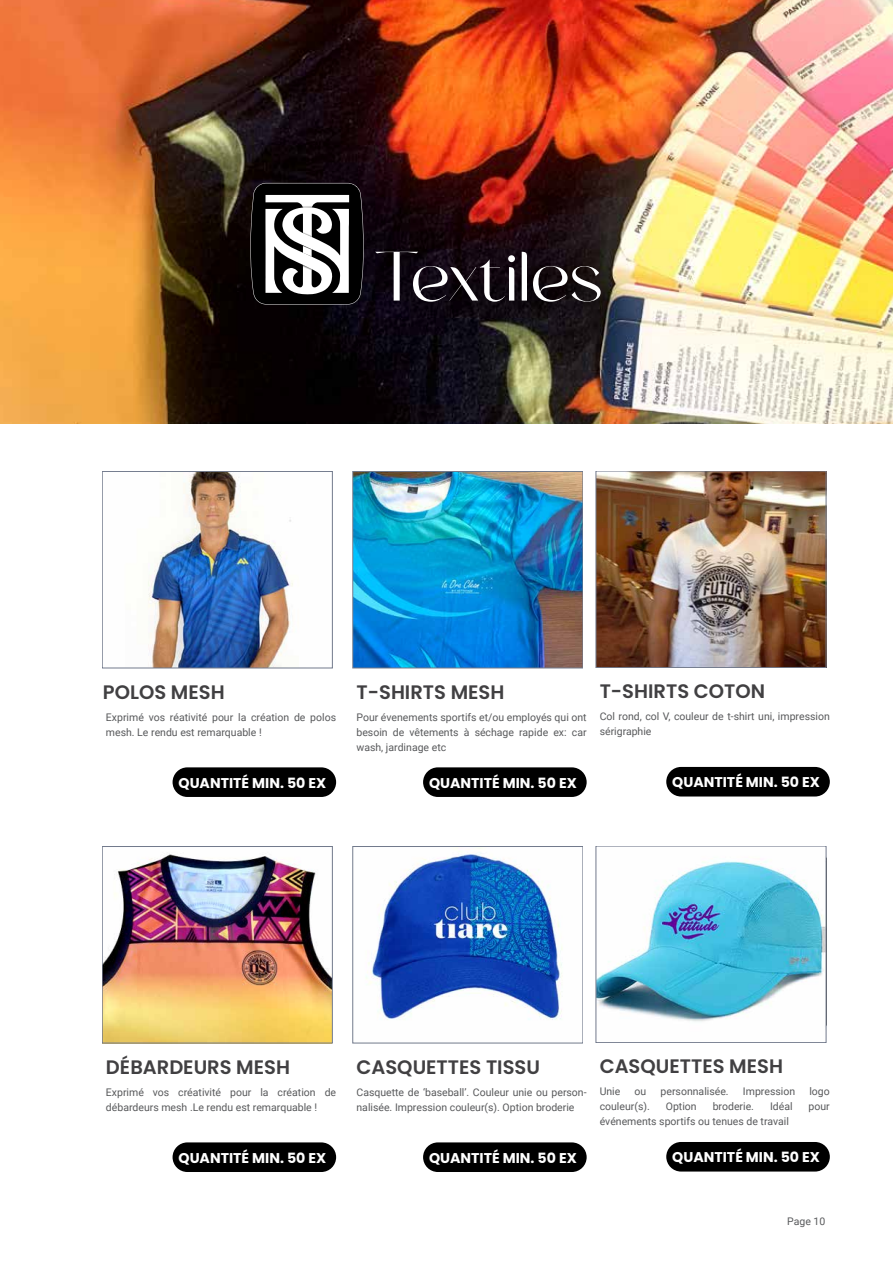
<style>
.page{position:relative;width:893px;height:1263px;background:#fff}
.page>*{position:absolute;margin:0;border:0;box-sizing:border-box;transform-origin:0 0}
.t1{font:69.9px "Rantera";color:#fff}
.t2{font:600 19.5px "Poppins";color:#414042}
.t3{font:700 14.1px "Poppins";color:#fff}
.t4{font:10.5px/15px "Roboto";color:#58595b}
</style>
<div class="page">
<img style="left:0;top:0;width:893px;height:423px">
<div style="left:173px;top:767px;width:163px;height:30px;background:#000;border-radius:15px"></div>
<img style="left:148px;top:473px;width:145px;height:193px">
<div style="left:102px;top:471px;width:230px;height:197px;border:1px solid #727a8c"></div>
<div style="left:423px;top:767px;width:164px;height:30px;background:#000;border-radius:15px"></div>
<img style="left:355px;top:473px;width:226px;height:193px">
<div style="left:353px;top:471px;width:230px;height:197px;border:1px solid #727a8c"></div>
<div style="left:666px;top:767px;width:164px;height:29px;background:#000;border-radius:15px"></div>
<img style="left:598px;top:473px;width:226px;height:192px">
<div style="left:596px;top:471px;width:230px;height:196px;border:1px solid #727a8c"></div>
<div style="left:173px;top:1142px;width:163px;height:30px;background:#000;border-radius:15px"></div>
<img style="left:104px;top:853px;width:226px;height:188px">
<div style="left:102px;top:846px;width:230px;height:197px;border:1px solid #727a8c"></div>
<div style="left:423px;top:1142px;width:164px;height:30px;background:#000;border-radius:15px"></div>
<img style="left:366px;top:848px;width:197px;height:172px">
<div style="left:353px;top:846px;width:230px;height:197px;border:1px solid #727a8c"></div>
<div style="left:666px;top:1142px;width:164px;height:29px;background:#000;border-radius:15px"></div>
<img style="left:598px;top:861px;width:226px;height:161px">
<img style="left:363px;top:229px;width:273px;height:119px">
<svg style="left:247px;top:183px;width:120px;height:121px"></svg>
<h1 class="t1" style="left:376px;top:247px;width:228px">Textiles</h1>
<h2 class="t2" style="left:103px;top:681px;width:123px">POLOS MESH</h2>
<h2 class="t2" style="left:356px;top:681px;width:149px">T-SHIRTS MESH</h2>
<h2 class="t2" style="left:600px;top:680px;width:167px">T-SHIRTS COTON</h2>
<p class="t4" style="left:106px;top:709px;width:232px">Exprimé vos réativité pour la création de polos mesh. Le rendu est remarquable !</p>
<p class="t4" style="left:356px;top:709px;width:232px;text-align:justify">Pour évenements sportifs et/ou employés qui ont besoin de vêtements à séchage rapide ex: car wash, jardinage etc</p>
<p class="t4" style="left:600px;top:709px;width:232px">Col rond, col V, couleur de t-shirt uni, impression sérigraphie</p>
<h3 class="t3" style="left:179px;top:774px;width:149px">QUANTITÉ MIN. 50 EX</h3>
<h3 class="t3" style="left:429px;top:774px;width:149px">QUANTITÉ MIN. 50 EX</h3>
<h3 class="t3" style="left:672px;top:774px;width:149px">QUANTITÉ MIN. 50 EX</h3>
<h2 class="t2" style="left:106px;top:1056px;width:186px">DÉBARDEURS MESH</h2>
<h2 class="t2" style="left:356px;top:1056px;width:185px">CASQUETTES TISSU</h2>
<h2 class="t2" style="left:600px;top:1055px;width:185px">CASQUETTES MESH</h2>
<p class="t4" style="left:106px;top:1084px;width:232px">Exprimé vos créativité pour la création de débardeurs mesh .Le rendu est remarquable !</p>
<p class="t4" style="left:356px;top:1084px;width:232px">Casquette de ‘baseball’. Couleur unie ou person&shy;nalisée. Impression couleur(s). Option broderie</p>
<p class="t4" style="left:600px;top:1084px;width:22px">Unie</p>
<p class="t4" style="left:635px;top:1084px;width:13px">ou</p>
<p class="t4" style="left:661px;top:1084px;width:70px">personnalisée.</p>
<p class="t4" style="left:743px;top:1084px;width:54px">Impression</p>
<p class="t4" style="left:809px;top:1084px;width:22px">logo</p>
<p class="t4" style="left:600px;top:1099px;width:52px">couleur(s).</p>
<p class="t4" style="left:666px;top:1099px;width:32px">Option</p>
<p class="t4" style="left:713px;top:1099px;width:43px">broderie.</p>
<p class="t4" style="left:770px;top:1099px;width:24px">Idéal</p>
<p class="t4" style="left:809px;top:1099px;width:23px">pour</p>
<p class="t4" style="left:600px;top:1114px;width:191px">événements sportifs ou tenues de travail</p>
<h3 class="t3" style="left:179px;top:1149px;width:149px">QUANTITÉ MIN. 50 EX</h3>
<h3 class="t3" style="left:429px;top:1149px;width:149px">QUANTITÉ MIN. 50 EX</h3>
<h3 class="t3" style="left:672px;top:1149px;width:149px">QUANTITÉ MIN. 50 EX</h3>
<p class="t4" style="left:787px;top:1213px;width:40px">Page 10</p>
</div>
